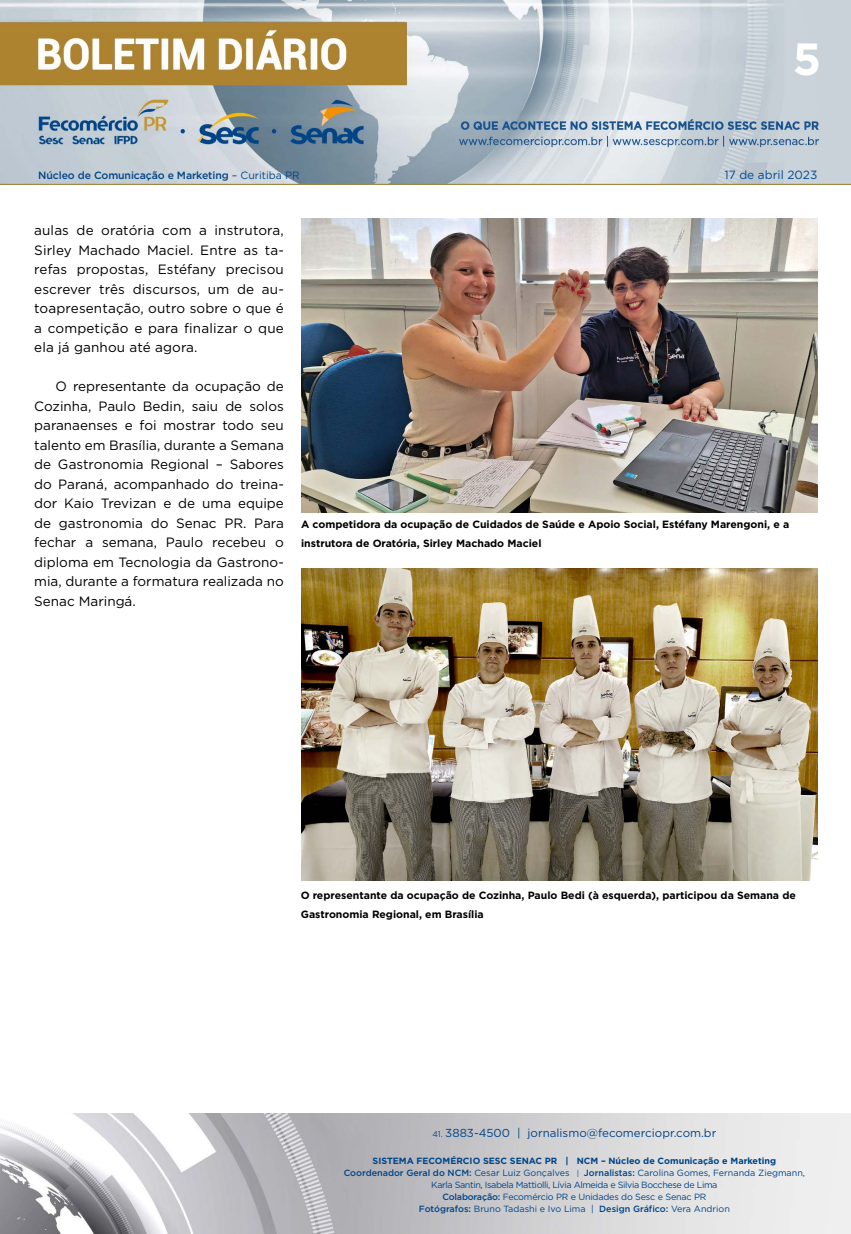
<style>
.page{position:relative;width:851px;height:1234px;background:#fff}
.page>*{position:absolute;margin:0;border:0;box-sizing:border-box;transform-origin:0 0}
.t1{font:700 45px "Gotham";color:#fff}
.t2{font:13.5px/19.5px "Gotham";color:#000;text-align:justify}
.t3{font:11.85px "Gotham";color:#004a93}
.t4{font:11.55px "Gotham";color:#004587}
.t5{font:700 10.5px/19.5px "Gotham";color:#000}
.t6{font:500 10.5px "Gotham";letter-spacing:-.01em;color:#004587}
.t7{font:9px/12px "Gotham";letter-spacing:-.02em;color:#004587;text-align:center}
.s1{font-weight:400}
.s2{font-size:8.25px}
.s3{font-weight:700}
.s4{font-weight:500}
.s5{font-size:7.65px}
</style>
<div class="page">
<img style="left:0;top:0;width:850px;height:184px">
<img style="left:0;top:1113px;width:850px;height:120px">
<img style="left:301px;top:568px;width:516px;height:312px">
<img style="left:301px;top:218px;width:516px;height:294px">
<h1 class="t1" style="left:792px;top:29px;width:30px">5</h1>
<p class="t6" style="left:38px;top:168px;width:263px">Núcleo de Comunicação e Marketing <span class="s1">– Curitiba PR</span></p>
<p class="t3" style="left:724px;top:167px;width:94px">17 de abril 2023</p>
<p class="t2" style="left:34px;top:220px;width:251px">aulas de oratória com a instrutora, Sirley Machado Maciel. Entre as ta&shy;refas propostas, Estéfany precisou escrever três discursos, um de au&shy;toapresentação, outro sobre o que é a competição e para finalizar o que ela já ganhou até agora.</p>
<p class="t2" style="left:34px;top:376px;width:251px;text-indent:21px">O representante da ocupação de Cozinha, Paulo Bedin, saiu de solos paranaenses e foi mostrar todo seu talento em Brasília, durante a Semana de Gastronomia Regional – Sabores do Paraná, acompanhado do treina&shy;dor Kaio Trevizan e de uma equipe de gastronomia do Senac PR. Para fechar a semana, Paulo recebeu o diploma em Tecnologia da Gastrono&shy;mia, durante a formatura realizada no Senac Maringá.</p>
<p class="t5" style="left:301px;top:514px;width:489px">A competidora da ocupação de Cuidados de Saúde e Apoio Social, Estéfany Marengoni, e a instrutora de Oratória, Sirley Machado Maciel</p>
<p class="t5" style="left:300px;top:885px;width:496px">O representante da ocupação de Cozinha, Paulo Bedi (à esquerda), participou da Semana de<br>Gastronomia Regional, em Brasília</p>
<p class="t4" style="left:432px;top:1125px;width:285px"><span class="s2">41.</span> 3883-4500 | jornalismo@fecomerciopr.com.br</p>
<p class="t7" style="left:343px;top:1154px;width:463px"><span class="s3">SISTEMA FECOMÉRCIO SESC SENAC PR | NCM – Núcleo de Comunicação e Marketing </span><span class="s4">Coordenador Geral do NCM:</span> Cesar Luiz Gonçalves <span class="s5">|</span> <span class="s4">Jornalistas:</span> Carolina Gomes, Fernanda Ziegmann, Karla Santin, Isabela Mattiolli, Lívia Almeida e Silvia Bocchese de Lima<br><span class="s4">Colaboração:</span> Fecomércio PR e Unidades do Sesc e Senac PR<br><span class="s4">Fotógrafos:</span> Bruno Tadashi e Ivo Lima | <span class="s4">Design Gráfico:</span> Vera Andrion</p>
</div>
